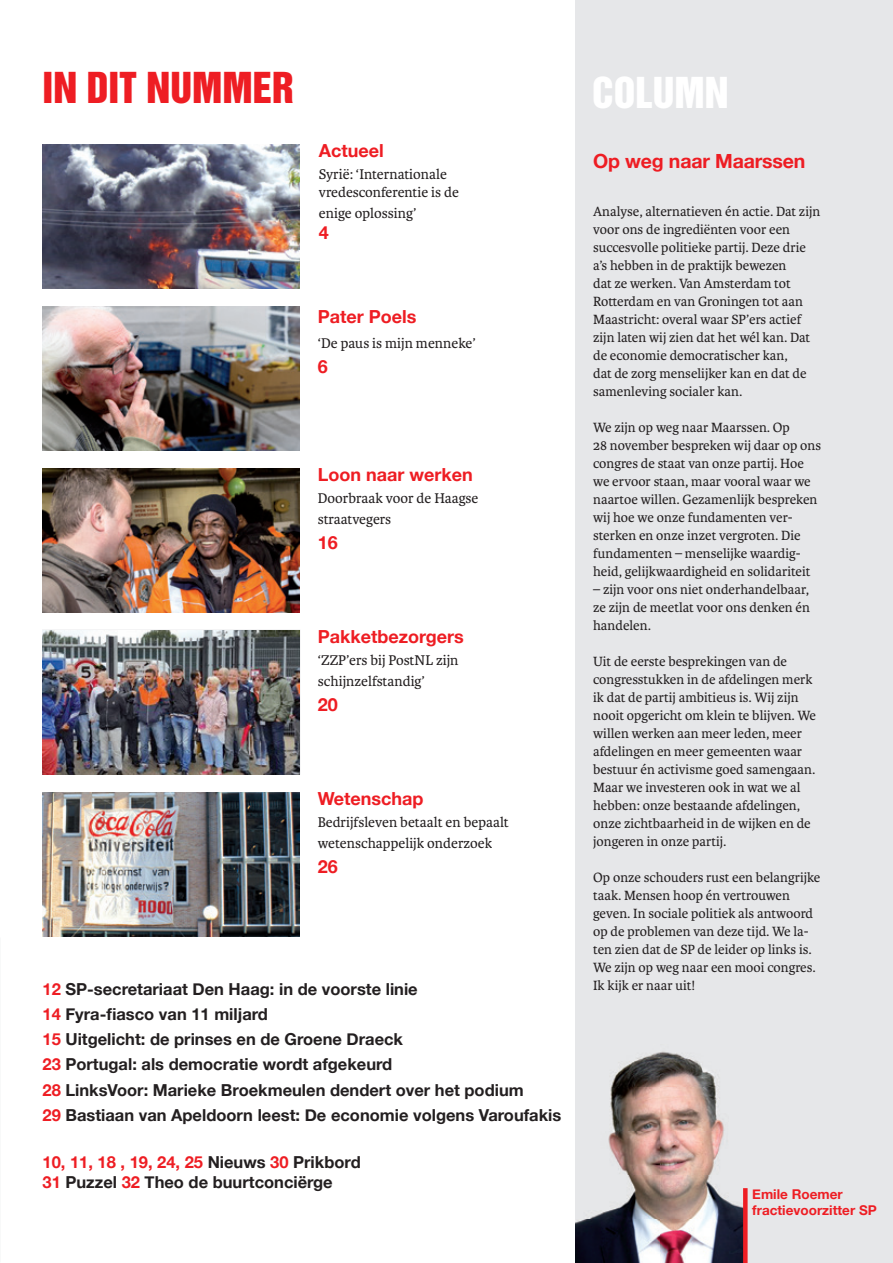
<style>
.page{position:relative;width:893px;height:1263px;background:#fff}
.page>*{position:absolute;margin:0;border:0;box-sizing:border-box;transform-origin:0 0}
.t1{font:39px "Helvetica Inserat LT Std";color:#ee1d23}
.t2{font:39px "Helvetica Inserat LT Std";color:#fff}
.t3{font:700 19.5px "Helvetica Neue";letter-spacing:-.01em;color:#ee1d23}
.t4{font:700 18px "Helvetica Neue";color:#ee1d23}
.t5{font:700 16.5px/25.2px "Helvetica Neue";color:#231f20}
.t6{font:15px/21px "Karmina";color:#231f20}
.t7{font:14.25px/18px "Karmina";color:#231f20}
.t8{font:700 13.5px/16.2px "Helvetica Neue";color:#ee1d23}
.s1{color:#ee1d23}
</style>
<div class="page">
<div style="left:575px;top:0;width:318px;height:1263px;background:#e6e7e9"></div>
<img style="left:575px;top:1051px;width:168px;height:212px">
<img style="left:43px;top:306px;width:257px;height:144px">
<div style="left:743px;top:1188px;width:5px;height:75px;background:#ee1d23"></div>
<img style="left:43px;top:630px;width:257px;height:144px">
<img style="left:43px;top:144px;width:257px;height:144px">
<img style="left:43px;top:468px;width:257px;height:144px">
<img style="left:42px;top:792px;width:258px;height:144px">
<h1 class="t1" style="left:43px;top:65px;width:253px">IN DIT NUMMER</h1>
<p class="t4" style="left:319px;top:137px;width:66px">Actueel</p>
<p class="t6" style="left:319px;top:166px;width:142px;line-height:18px">Syrië: ‘Internationale vredesconferentie is de</p>
<p class="t6" style="left:319px;top:203px;width:99px">enige oplossing’</p>
<p class="t4" style="left:319px;top:219px;width:12px">4</p>
<p class="t4" style="left:318px;top:302px;width:100px">Pater Poels</p>
<p class="t6" style="left:318px;top:333px;width:159px">‘De paus is mijn menneke’</p>
<p class="t4" style="left:318px;top:353px;width:12px">6</p>
<p class="t4" style="left:318px;top:460px;width:157px">Loon naar werken</p>
<p class="t6" style="left:318px;top:488px;width:162px">Doorbraak voor de Haagse straatvegers</p>
<p class="t4" style="left:318px;top:528px;width:22px">16</p>
<p class="t4" style="left:318px;top:622px;width:147px">Pakketbezorgers</p>
<p class="t6" style="left:318px;top:650px;width:142px">‘ZZP’ers bij PostNL zijn schijnzelfstandig’</p>
<p class="t4" style="left:318px;top:691px;width:22px">20</p>
<p class="t4" style="left:318px;top:784px;width:107px">Wetenschap</p>
<p class="t6" style="left:318px;top:812px;width:193px">Bedrijfsleven betaalt en bepaalt wetenschappelijk onderzoek</p>
<p class="t4" style="left:318px;top:852px;width:22px">26</p>
<p class="t5" style="left:43px;top:976px;width:520px"><span class="s1">12</span> SP-secretariaat Den Haag: in de voorste linie<br><span class="s1">14</span> Fyra-fiasco van 11 miljard<br><span class="s1">15</span> Uitgelicht: de prinses en de Groene Draeck<br><span class="s1">23</span> Portugal: als democratie wordt afgekeurd<br><span class="s1">28</span> LinksVoor: Marieke Broekmeulen dendert over het podium<br><span class="s1">29</span> Bastiaan van Apeldoorn leest: De economie volgens Varoufakis</p>
<p class="t5" style="left:43px;top:1153px;width:320px;line-height:19.5px"><span class="s1">10, 11, 18 , 19, 24, 25</span> Nieuws <span class="s1">30</span> Prikbord<br><span class="s1">31</span> Puzzel <span class="s1">32</span> Theo de buurtconciërge</p>
<h1 class="t2" style="left:592px;top:69px;width:138px">COLUMN</h1>
<h2 class="t3" style="left:593px;top:145px;width:214px">Op weg naar Maarssen</h2>
<p class="t7" style="left:593px;top:203px;width:229px">Analyse, alternatieven én actie. Dat zijn voor ons de ingrediënten voor een succesvolle politieke partij. Deze drie a’s hebben in de praktijk bewezen<br>dat ze werken. Van Amsterdam tot Rotterdam en van Groningen tot aan Maastricht: overal waar SP’ers actief zijn laten wij zien dat het wél kan. Dat de economie democratischer kan,<br>dat de zorg menselijker kan en dat de samenleving socialer kan.</p>
<p class="t7" style="left:593px;top:419px;width:229px">We zijn op weg naar Maarssen. Op<br>28 november bespreken wij daar op ons congres de staat van onze partij. Hoe we ervoor staan, maar vooral waar we naartoe willen. Gezamenlijk bespreken wij hoe we onze fundamenten ver&shy;sterken en onze inzet vergroten. Die fundamenten – menselijke waardig&shy;heid, gelijkwaardigheid en solidariteit</p>
<p class="t7" style="left:593px;top:581px;width:218px;text-align:justify">– zijn voor ons niet onderhandelbaar, ze zijn de meetlat voor ons denken én handelen.</p>
<p class="t7" style="left:593px;top:653px;width:224px">Uit de eerste besprekingen van de congresstukken in de afdelingen merk ik dat de partij ambitieus is. Wij zijn nooit opgericht om klein te blijven. We willen werken aan meer leden, meer afdelingen en meer gemeenten waar bestuur én activisme goed samengaan.<br>Maar we investeren ook in wat we al hebben: onze bestaande afdelingen, onze zichtbaarheid in de wijken en de jongeren in onze partij.</p>
<p class="t7" style="left:593px;top:868px;width:229px">Op onze schouders rust een belangrijke taak. Mensen hoop én vertrouwen geven. In sociale politiek als antwoord op de problemen van deze tijd. We la&shy;ten zien dat de SP de leider op links is.<br>We zijn op weg naar een mooi congres.<br>Ik kijk er naar uit!</p>
<p class="t8" style="left:752px;top:1186px;width:126px">Emile Roemer fractievoorzitter SP</p>
</div>
